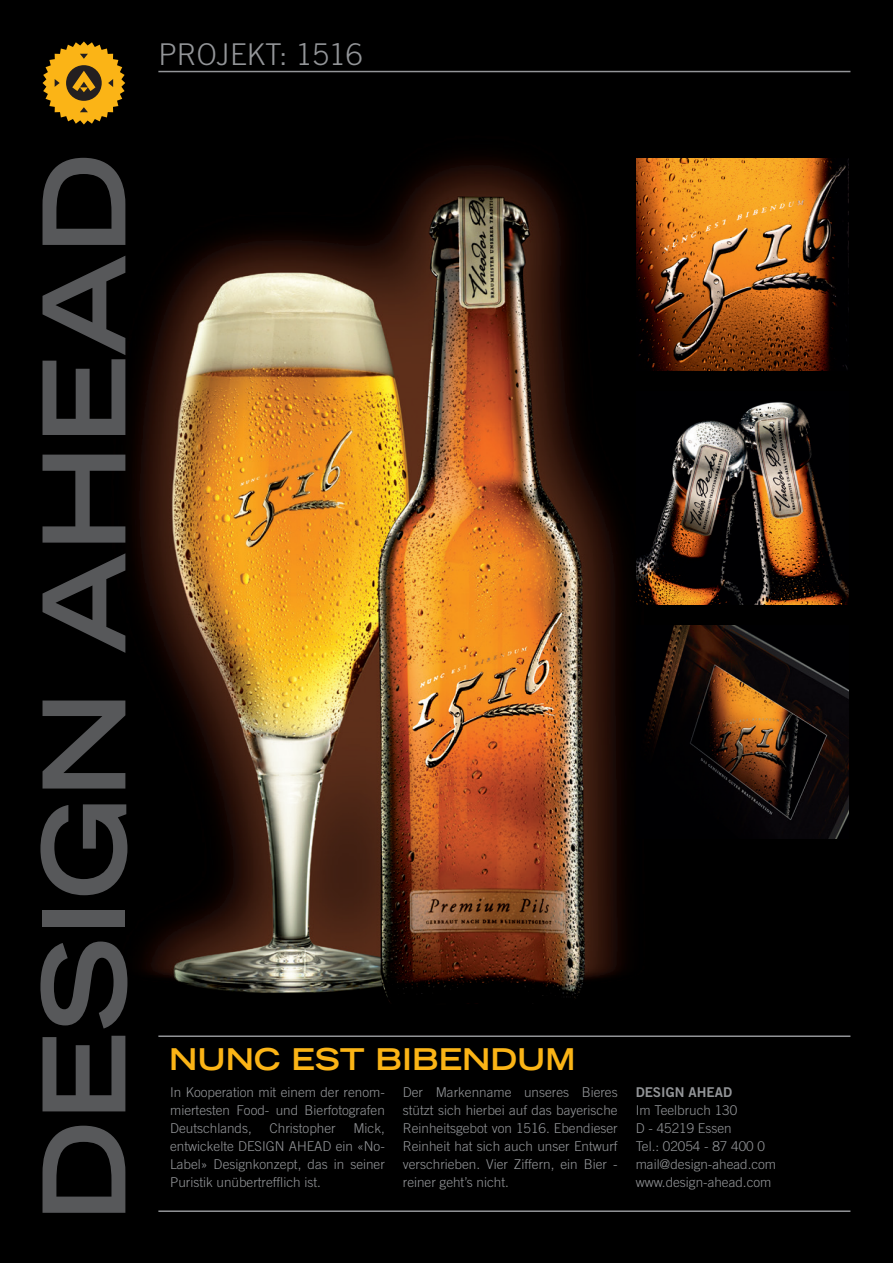
<style>
.page{position:relative;width:893px;height:1263px;background:#000}
.page>*{position:absolute;margin:0;border:0;box-sizing:border-box;transform-origin:0 0}
.t1{font:700 expanded 114px "Trade Gothic LT Std";color:#57585a}
.t2{font:700 expanded 30px "Trade Gothic LT Std";color:#fbb416}
.t3{font:300 30px "Trade Gothic LT Std";color:#939598}
.t4{font:300 13.5px/18px "Trade Gothic LT Std";color:#939598;text-align:justify}
.t5{font:13.5px "Trade Gothic LT Std Bd 2";color:#939598}
</style>
<div class="page">
<img style="left:132px;top:157px;width:595px;height:847px">
<hr style="left:158px;top:71px;width:692px;height:1px;background:#939598">
<hr style="left:158px;top:1210px;width:692px;height:2px;background:#939598">
<hr style="left:158px;top:1035px;width:692px;height:2px;background:#939598">
<img style="left:636px;top:158px;width:213px;height:212px">
<svg style="left:43px;top:41px;width:82px;height:84px"></svg>
<img style="left:636px;top:392px;width:213px;height:212px">
<img style="left:636px;top:626px;width:213px;height:212px">
<h2 class="t3" style="left:158px;top:37px;width:205px">PROJEKT: 1516</h2>
<h1 class="t1" style="left:10px;top:1222px;width:1071px;rotate:-90deg">DESIGN AHEAD</h1>
<h2 class="t2" style="left:169px;top:1040px;width:408px">NUNC EST BIBENDUM</h2>
<p class="t4" style="left:170px;top:1083px;width:216px">In Kooperation mit einem der renom&shy;miertesten Food- und Bierfotografen Deutschlands,</p>
<p class="t4" style="left:270px;top:1119px;width:68px">Christopher</p>
<p class="t4" style="left:170px;top:1119px;width:216px;text-indent:183px">Mick, entwickelte DESIGN AHEAD ein «No-Label» Designkonzept, das in seiner Puristik unübertrefflich ist.</p>
<p class="t4" style="left:403px;top:1083px;width:216px">Der Markenname unseres Bieres stützt sich hierbei auf das bayerische Reinheitsgebot von 1516. Ebendieser Reinheit hat sich auch unser Entwurf verschrieben. Vier Ziffern, ein Bier - reiner geht’s nicht.</p>
<p class="t5" style="left:636px;top:1084px;width:98px">DESIGN AHEAD</p>
<p class="t4" style="left:636px;top:1101px;width:142px;text-align:left">Im Teelbruch 130<br>D - 45219 Essen<br>Tel.: 02054 - 87 400 0 mail@design-ahead.com www.design-ahead.com</p>
</div>
